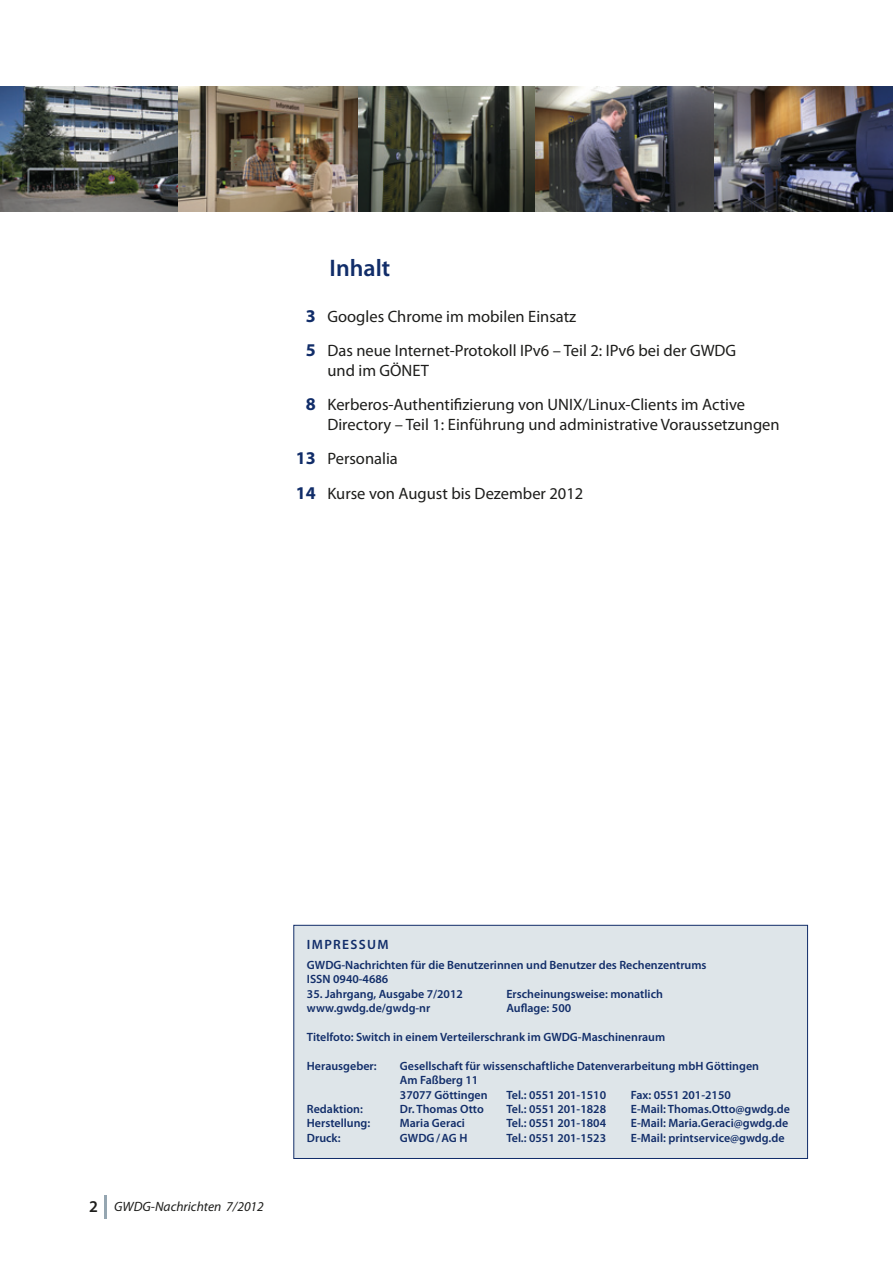
<style>
.page{position:relative;width:893px;height:1263px;background:#fff}
.page>*{position:absolute;margin:0;border:0;box-sizing:border-box;transform-origin:0 0}
.t1{font:600 24px "Myriad Pro";color:#112d69}
.t2{font:16.5px/34.3px "Myriad Pro";color:#1d1d1b}
.t3{font:italic 13.5px "Myriad Pro";color:#1d1d1b}
.t4{font:600 13.5px "Myriad Pro";letter-spacing:.1em;color:#112d69}
.t5{font:600 12px/14.4px "Myriad Pro";color:#112d69}
.s1{font-weight:700;font-size:18px;color:#112d69}
.s2{font-weight:600;font-style:normal;font-size:16.5px}
</style>
<div class="page">
<hr style="left:104px;top:1195px;width:3px;height:23px;background:#95a6b1">
<div style="left:294px;top:925px;width:513px;height:233px;background:#dee5e9"></div>
<div style="left:293px;top:925px;width:515px;height:234px;border:1px solid #112d69"></div>
<img style="left:0;top:86px;width:893px;height:125px">
<h1 class="t1" style="left:330px;top:253px;width:62px">Inhalt</h1>
<h2 class="t2" style="left:306px;top:299px;width:432px"><span class="s1">3</span> Googles Chrome im mobilen Einsatz<br><span class="s1">5</span> Das neue Internet-Protokoll IPv6 – Teil 2: IPv6 bei der GWDG</h2>
<h2 class="t2" style="left:306px;top:353px;width:441px;text-indent:22px">und im GÖNET<br><span class="s1">8</span> Kerberos-Authentifizierung von UNIX/Linux-Clients im Active</h2>
<h2 class="t2" style="left:296px;top:407px;width:485px;text-indent:31px">Directory – Teil 1: Einführung und administrative Voraussetzungen<br><span class="s1">13</span> Personalia<br><span class="s1">14</span> Kurse von August bis Dezember 2012</h2>
<p class="t3" style="left:89px;top:1198px;width:176px"><span class="s2">2</span> GWDG-Nachrichten 7/2012</p>
<p class="t4" style="left:307px;top:935px;width:83px">IMPRESSUM</p>
<p class="t5" style="left:307px;top:957px;width:401px">GWDG-Nachrichten für die Benutzerinnen und Benutzer des Rechenzentrums<br>ISSN 0940-4686</p>
<p class="t5" style="left:307px;top:986px;width:157px">35. Jahrgang, Ausgabe 7/2012</p>
<p class="t5" style="left:506px;top:986px;width:158px">Erscheinungsweise: monatlich</p>
<p class="t5" style="left:307px;top:1001px;width:125px">www.gwdg.de/gwdg-nr</p>
<p class="t5" style="left:506px;top:1001px;width:66px">Auflage: 500</p>
<p class="t5" style="left:307px;top:1029px;width:360px">Titelfoto: Switch in einem Verteilerschrank im GWDG-Maschinenraum</p>
<p class="t5" style="left:307px;top:1058px;width:71px">Herausgeber:</p>
<p class="t5" style="left:400px;top:1058px;width:361px">Gesellschaft für wissenschaftliche Datenverarbeitung mbH Göttingen<br>Am Faßberg 11<br>37077 Göttingen</p>
<p class="t5" style="left:506px;top:1087px;width:101px">Tel.: 0551 201-1510</p>
<p class="t5" style="left:631px;top:1087px;width:101px">Fax: 0551 201-2150</p>
<p class="t5" style="left:307px;top:1101px;width:57px">Redaktion:</p>
<p class="t5" style="left:400px;top:1101px;width:85px">Dr. Thomas Otto</p>
<p class="t5" style="left:506px;top:1101px;width:101px">Tel.: 0551 201-1828</p>
<p class="t5" style="left:631px;top:1101px;width:160px">E-Mail: Thomas.Otto@gwdg.de</p>
<p class="t5" style="left:307px;top:1116px;width:65px">Herstellung:</p>
<p class="t5" style="left:400px;top:1116px;width:66px">Maria Geraci</p>
<p class="t5" style="left:506px;top:1116px;width:101px">Tel.: 0551 201-1804</p>
<p class="t5" style="left:631px;top:1116px;width:159px">E-Mail: Maria.Geraci@gwdg.de</p>
<p class="t5" style="left:307px;top:1130px;width:35px">Druck:</p>
<p class="t5" style="left:400px;top:1130px;width:69px">GWDG/AG H</p>
<p class="t5" style="left:506px;top:1130px;width:101px">Tel.: 0551 201-1523</p>
<p class="t5" style="left:631px;top:1130px;width:155px">E-Mail: printservice@gwdg.de</p>
</div>
